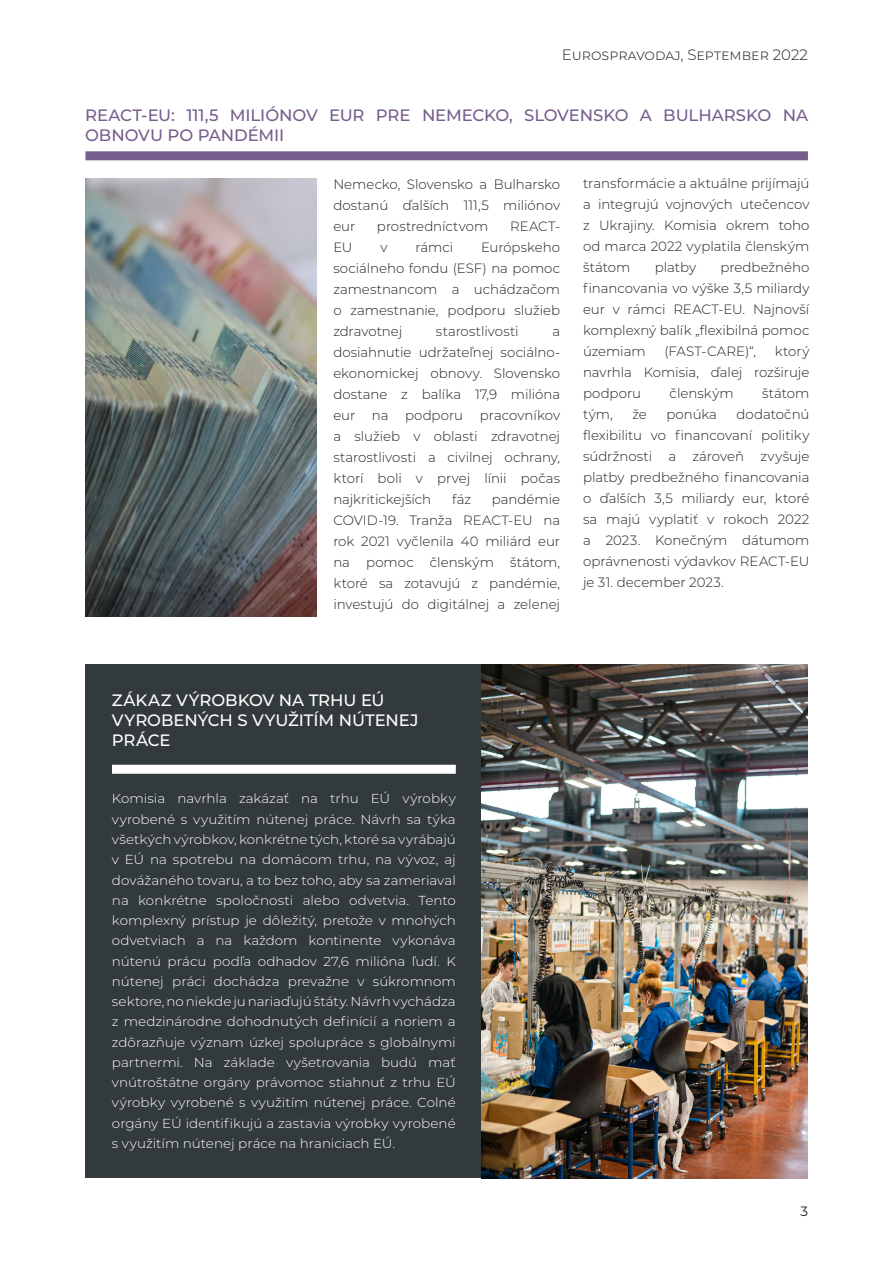
<style>
.page{position:relative;width:893px;height:1263px;background:#fff}
.page>*{position:absolute;margin:0;border:0;box-sizing:border-box;transform-origin:0 0}
.Box2_BodyText_Black{font:500 16.5px/19.8px "Montserrat";letter-spacing:-.005em;color:#765e8d}
.Box2_Title{font:500 16.5px/19.8px "Montserrat";color:#fff}
.t1{font:300 15px "Montserrat";color:#231f20}
.Box2_BodyText_Black-2{font:300 13.5px/21px "Montserrat";color:#231f20;text-align:justify}
.t2{font:13.5px "Montserrat";color:#231f20}
.Box2_BodyText_Black-3{font:300 13.05px/20.2px "Montserrat";color:#fff;text-align:justify;scale:1.04 1}
</style>
<div class="page">
<div style="left:85px;top:664px;width:722px;height:514px;background:#323a3c"></div>
<img style="left:85px;top:178px;width:231px;height:439px">
<img style="left:482px;top:664px;width:326px;height:514px">
<div style="left:112px;top:765px;width:344px;height:9px;background:#fff"></div>
<div style="left:85px;top:151px;width:723px;height:9px;background:#765e8d"></div>
<p class="t1" style="left:562px;top:45px;width:248px">Eurospravodaj, September 2022</p>
<p class="Box2_BodyText_Black" style="left:85px;top:104px;width:725px">REACT-EU: 111,5 MILIÓNOV EUR PRE NEMECKO, SLOVENSKO A BULHARSKO NA<br>OBNOVU PO PANDÉMII</p>
<p class="Box2_BodyText_Black-2" style="left:333px;top:173px;width:228px">Nemecko, Slovensko a Bulharsko dostanú ďalších 111,5 miliónov eur</p>
<p class="Box2_BodyText_Black-2" style="left:583px;top:173px;width:228px">transformácie a aktuálne prijímajú a integrujú vojnových utečencov z Ukrajiny. Komisia okrem toho od marca 2022 vyplatila členským štátom</p>
<p class="Box2_BodyText_Black-2" style="left:377px;top:215px;width:113px">prostredníctvom</p>
<p class="Box2_BodyText_Black-2" style="left:510px;top:215px;width:52px">REACT-</p>
<p class="Box2_BodyText_Black-2" style="left:333px;top:236px;width:228px;text-indent:148px">Európskeho sociálneho fondu (ESF) na pomoc zamestnancom a uchádzačom o zamestnanie, podporu služieb zdravotnej</p>
<p class="Box2_BodyText_Black-2" style="left:333px;top:236px;width:21px">EU</p>
<p class="Box2_BodyText_Black-2" style="left:380px;top:236px;width:9px">v</p>
<p class="Box2_BodyText_Black-2" style="left:415px;top:236px;width:39px">rámci</p>
<p class="Box2_BodyText_Black-2" style="left:583px;top:257px;width:228px;text-indent:137px">predbežného financovania vo výške 3,5 miliardy eur v rámci REACT-EU. Najnovší komplexný balík „flexibilná pomoc územiam</p>
<p class="Box2_BodyText_Black-2" style="left:655px;top:257px;width:43px">platby</p>
<p class="Box2_BodyText_Black-2" style="left:436px;top:320px;width:84px">starostlivosti</p>
<p class="Box2_BodyText_Black-2" style="left:333px;top:320px;width:228px;text-indent:219px">a dosiahnutie udržateľnej sociálno&shy;ekonomickej obnovy. Slovensko dostane z balíka 17,9 milióna eur na podporu pracovníkov a služieb v oblasti zdravotnej starostlivosti a civilnej ochrany, ktorí boli v prvej línii počas najkritickejších</p>
<p class="Box2_BodyText_Black-2" style="left:583px;top:341px;width:228px;text-indent:192px">ktorý navrhla Komisia, ďalej rozširuje podporu</p>
<p class="Box2_BodyText_Black-2" style="left:664px;top:341px;width:93px">(FAST-CARE)“,</p>
<p class="Box2_BodyText_Black-2" style="left:670px;top:383px;width:66px">členským</p>
<p class="Box2_BodyText_Black-2" style="left:762px;top:383px;width:49px">štátom</p>
<p class="Box2_BodyText_Black-2" style="left:583px;top:404px;width:228px;text-indent:154px">dodatočnú flexibilitu vo financovaní politiky súdržnosti a zároveň zvyšuje platby predbežného financovania o ďalších 3,5 miliardy eur, ktoré sa majú vyplatiť v rokoch 2022 a 2023. Konečným dátumom oprávnenosti výdavkov REACT-EU je 31. december 2023.</p>
<p class="Box2_BodyText_Black-2" style="left:583px;top:404px;width:31px">tým,</p>
<p class="Box2_BodyText_Black-2" style="left:632px;top:404px;width:16px">že</p>
<p class="Box2_BodyText_Black-2" style="left:666px;top:404px;width:52px">ponúka</p>
<p class="Box2_BodyText_Black-2" style="left:452px;top:488px;width:21px">fáz</p>
<p class="Box2_BodyText_Black-2" style="left:333px;top:488px;width:228px;text-indent:158px">pandémie COVID-19. Tranža REACT-EU na rok 2021 vyčlenila 40 miliárd eur na pomoc členským štátom, ktoré sa zotavujú z pandémie, investujú do digitálnej a zelenej</p>
<p class="Box2_Title" style="left:112px;top:689px;width:308px">ZÁKAZ VÝROBKOV NA TRHU EÚ<br>VYROBENÝCH S VYUŽITÍM NÚTENEJ<br>PRÁCE</p>
<p class="Box2_BodyText_Black-3" style="left:112px;top:788px;width:332px">Komisia navrhla zakázať na trhu EÚ výrobky vyrobené s využitím nútenej práce. Návrh sa týka všetkých výrobkov, konkrétne tých, ktoré sa vyrábajú v EÚ na spotrebu na domácom trhu, na vývoz, aj dovážaného tovaru, a to bez toho, aby sa zameriaval na konkrétne spoločnosti alebo odvetvia. Tento komplexný prístup je dôležitý, pretože v mnohých odvetviach a na každom kontinente vykonáva nútenú prácu podľa odhadov 27,6 milióna ľudí. K nútenej práci dochádza prevažne v súkromnom sektore, no niekde ju nariaďujú štáty. Návrh vychádza z medzinárodne dohodnutých definícií a noriem a zdôrazňuje význam úzkej spolupráce s globálnymi partnermi. Na základe vyšetrovania budú mať vnútroštátne orgány právomoc stiahnuť z trhu EÚ výrobky vyrobené s využitím nútenej práce. Colné orgány EÚ identifikujú a zastavia výrobky vyrobené s využitím nútenej práce na hraniciach EÚ.</p>
<p class="t2" style="left:800px;top:1202px;width:9px">3</p>
</div>
